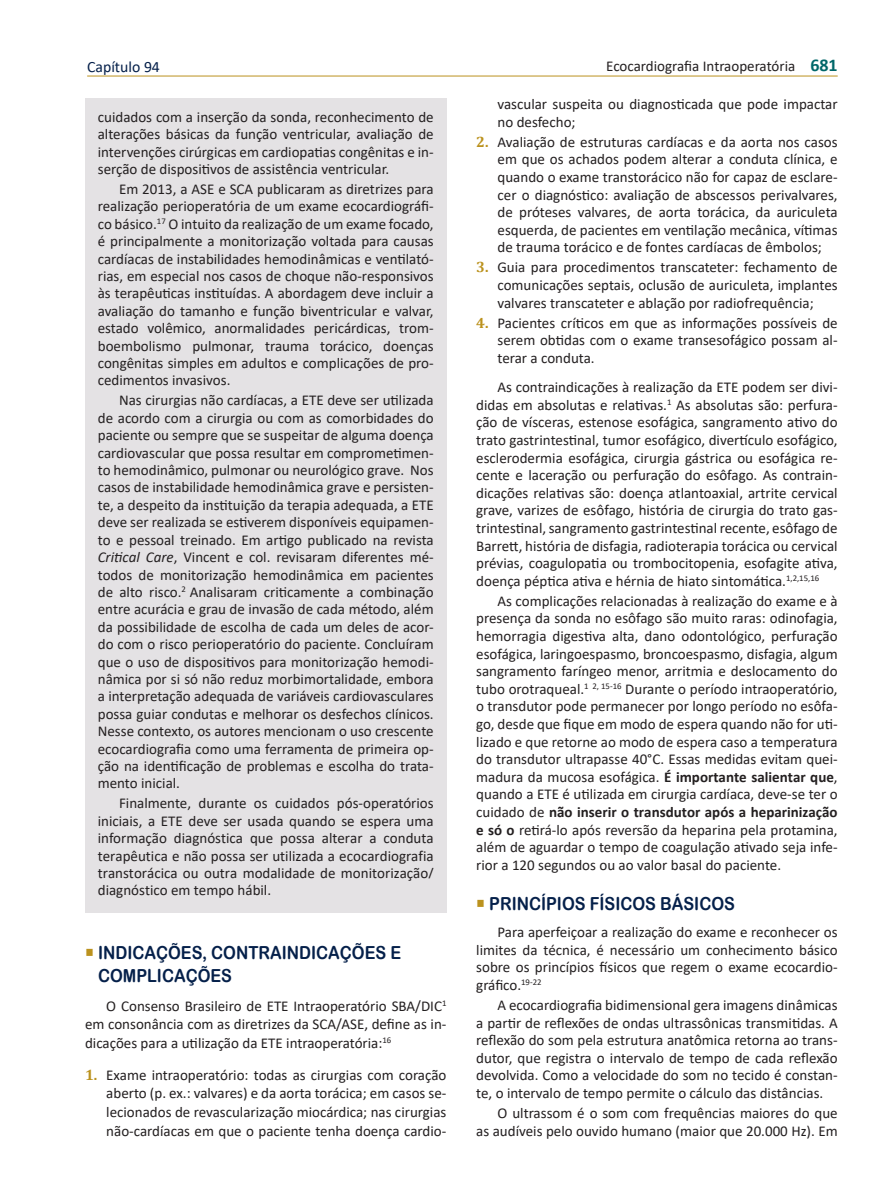
<style>
.page{position:relative;width:893px;height:1191px;background:#fff}
.page>*{position:absolute;margin:0;border:0;box-sizing:border-box;transform-origin:0 0}
.t1{font:18px/23px "Arial Rounded MT Bold";color:#05204a;scale:.9 1}
.t2{font:15.75px "Calibri";color:#05204a}
.t3{font:15px/17.5px "Calibri";color:#231f20;text-align:justify}
.s1{font-weight:700;font-size:18px;color:#006769}
.s2{font-style:italic}
.s3{font-family:"Cambria";font-weight:700;color:#bb921e}
.s4{font-weight:700}
.s5{color:#bb921e}
</style>
<div class="page">
<hr style="left:87px;top:76px;width:751px;height:1px;background:#bb921e">
<div style="left:85px;top:98px;width:361px;height:814px;background:#e4e2e4"></div>
<p class="t2" style="left:87px;top:56px;width:74px">Capítulo 94</p>
<p class="t3" style="left:606px;top:56px;width:233px">Ecocardiografia Intraoperatória <span class="s1">681</span></p>
<p class="t3" style="left:98px;top:108px;width:337px">cuidados com a inserção da sonda, reconhecimento de alterações básicas da função ventricular, avaliação de intervenções cirúrgicas em cardiopatias congênitas e in&shy;serção de dispositivos de assistência ventricular.</p>
<p class="t3" style="left:98px;top:180px;width:337px;text-indent:21px">Em 2013, a ASE e SCA publicaram as diretrizes para realização perioperatória de um exame ecocardiográfi&shy;co básico.<sup>17</sup> O intuito da realização de um exame focado, é principalmente a monitorização voltada para causas cardíacas de instabilidades hemodinâmicas e ventilató&shy;rias, em especial nos casos de choque não-responsivos às terapêuticas instituídas. A abordagem deve incluir a avaliação do tamanho e função biventricular e valvar, estado volêmico, anormalidades pericárdicas, trom&shy;boembolismo pulmonar, trauma torácico, doenças congênitas simples em adultos e complicações de pro&shy;cedimentos invasivos.</p>
<p class="t3" style="left:98px;top:391px;width:337px;text-indent:21px">Nas cirurgias não cardíacas, a ETE deve ser utilizada de acordo com a cirurgia ou com as comorbidades do paciente ou sempre que se suspeitar de alguma doença cardiovascular que possa resultar em comprometimen&shy;to hemodinâmico, pulmonar ou neurológico grave. Nos casos de instabilidade hemodinâmica grave e persisten&shy;te, a despeito da instituição da terapia adequada, a ETE deve ser realizada se estiverem disponíveis equipamen&shy;to e pessoal treinado. Em artigo publicado na revista <span class="s2">Critical Care</span>, Vincent e col. revisaram diferentes mé&shy;todos de monitorização hemodinâmica em pacientes de alto risco.<sup>2</sup> Analisaram criticamente a combinação entre acurácia e grau de invasão de cada método, além da possibilidade de escolha de cada um deles de acor&shy;do com o risco perioperatório do paciente. Concluíram que o uso de dispositivos para monitorização hemodi&shy;nâmica por si só não reduz morbimortalidade, embora a interpretação adequada de variáveis cardiovasculares possa guiar condutas e melhorar os desfechos clínicos.<br>Nesse contexto, os autores mencionam o uso crescente ecocardiografia como uma ferramenta de primeira op&shy;ção na identificação de problemas e escolha do trata&shy;mento inicial.</p>
<p class="t3" style="left:98px;top:794px;width:337px;text-indent:21px">Finalmente, durante os cuidados pós-operatórios iniciais, a ETE deve ser usada quando se espera uma informação diagnóstica que possa alterar a conduta terapêutica e não possa ser utilizada a ecocardiografia transtorácica ou outra modalidade de monitorização/ diagnóstico em tempo hábil.</p>
<p class="t3" style="left:497px;top:95px;width:342px">vascular suspeita ou diagnosticada que pode impactar no desfecho;</p>
<p class="t3" style="left:497px;top:133px;width:342px;text-indent:-21px"><span class="s3">2.</span> Avaliação de estruturas cardíacas e da aorta nos casos em que os achados podem alterar a conduta clínica, e quando o exame transtorácico não for capaz de esclare&shy;cer o diagnóstico: avaliação de abscessos perivalvares, de próteses valvares, de aorta torácica, da auriculeta esquerda, de pacientes em ventilação mecânica, vítimas de trauma torácico e de fontes cardíacas de êmbolos;</p>
<p class="t3" style="left:497px;top:258px;width:342px;text-indent:-21px"><span class="s3">3.</span> Guia para procedimentos transcateter: fechamento de comunicações septais, oclusão de auriculeta, implantes valvares transcateter e ablação por radiofrequência;</p>
<p class="t3" style="left:497px;top:314px;width:342px;text-indent:-21px"><span class="s3">4.</span> Pacientes críticos em que as informações possíveis de serem obtidas com o exame transesofágico possam al&shy;terar a conduta.</p>
<p class="t3" style="left:476px;top:378px;width:363px;text-indent:21px">As contraindicações à realização da ETE podem ser divi&shy;didas em absolutas e relativas.<sup>1</sup> As absolutas são: perfura&shy;ção de vísceras, estenose esofágica, sangramento ativo do trato gastrintestinal, tumor esofágico, divertículo esofágico, esclerodermia esofágica, cirurgia gástrica ou esofágica re&shy;cente e laceração ou perfuração do esôfago. As contrain&shy;dicações relativas são: doença atlantoaxial, artrite cervical grave, varizes de esôfago, história de cirurgia do trato gas&shy;trintestinal, sangramento gastrintestinal recente, esôfago de Barrett, história de disfagia, radioterapia torácica ou cervical prévias, coagulopatia ou trombocitopenia, esofagite ativa, doença péptica ativa e hérnia de hiato sintomática.<sup>1,2,15,16</sup></p>
<p class="t3" style="left:476px;top:592px;width:363px;text-indent:21px">As complicações relacionadas à realização do exame e à presença da sonda no esôfago são muito raras: odinofagia, hemorragia digestiva alta, dano odontológico, perfuração esofágica, laringoespasmo, broncoespasmo, disfagia, algum sangramento faríngeo menor, arritmia e deslocamento do tubo orotraqueal.<sup>1</sup> <sup>2,</sup> <sup>15-16</sup> Durante o período intraoperatório, o transdutor pode permanecer por longo período no esôfa&shy;go, desde que fique em modo de espera quando não for uti&shy;lizado e que retorne ao modo de espera caso a temperatura do transdutor ultrapasse 40°C. Essas medidas evitam quei&shy;madura da mucosa esofágica. <span class="s4">É importante salientar que</span>, quando a ETE é utilizada em cirurgia cardíaca, deve-se ter o cuidado de <span class="s4">não inserir o transdutor após a heparinização e só o</span> retirá-lo após reversão da heparina pela protamina, além de aguardar o tempo de coagulação ativado seja infe&shy;rior a 120 segundos ou ao valor basal do paciente.</p>
<p class="t1" style="left:476px;top:891px;width:289px"><span class="s5">○</span> PRINCÍPIOS FÍSICOS BÁSICOS</p>
<p class="t3" style="left:476px;top:923px;width:363px;text-indent:21px">Para aperfeiçoar a realização do exame e reconhecer os limites da técnica, é necessário um conhecimento básico sobre os princípios físicos que regem o exame ecocardio&shy;gráfico.<sup>19-22</sup></p>
<p class="t3" style="left:476px;top:996px;width:363px;text-indent:21px">A ecocardiografia bidimensional gera imagens dinâmicas a partir de reflexões de ondas ultrassônicas transmitidas. A reflexão do som pela estrutura anatômica retorna ao trans&shy;dutor, que registra o intervalo de tempo de cada reflexão devolvida. Como a velocidade do som no tecido é constan&shy;te, o intervalo de tempo permite o cálculo das distâncias.</p>
<p class="t3" style="left:476px;top:1104px;width:363px;text-align:right">O ultrassom é o som com frequências maiores do que<br>as audíveis pelo ouvido humano (maior que 20.000 Hz). Em</p>
<p class="t1" style="left:98px;top:941px;width:338px;text-indent:-13px"><span class="s5">○</span> I NDICAÇÕES, CONTRAINDICAÇÕES E<br>COMPLICAÇÕES</p>
<p class="t3" style="left:85px;top:996px;width:363px;line-height:18.8px;text-indent:21px">O Consenso Brasileiro de ETE Intraoperatório SBA/DIC<sup>1 </sup>em consonância com as diretrizes da SCA/ASE, define as in&shy;dicações para a utilização da ETE intraoperatória:<sup>16</sup></p>
<p class="t3" style="left:106px;top:1064px;width:342px;line-height:18.8px;text-indent:-21px"><span class="s3">1.</span> Exame intraoperatório: todas as cirurgias com coração aberto (p. ex.: valvares) e da aorta torácica; em casos se&shy;lecionados de revascularização miocárdica; nas cirurgias não-cardíacas em que o paciente tenha doença cardio-</p>
</div>
